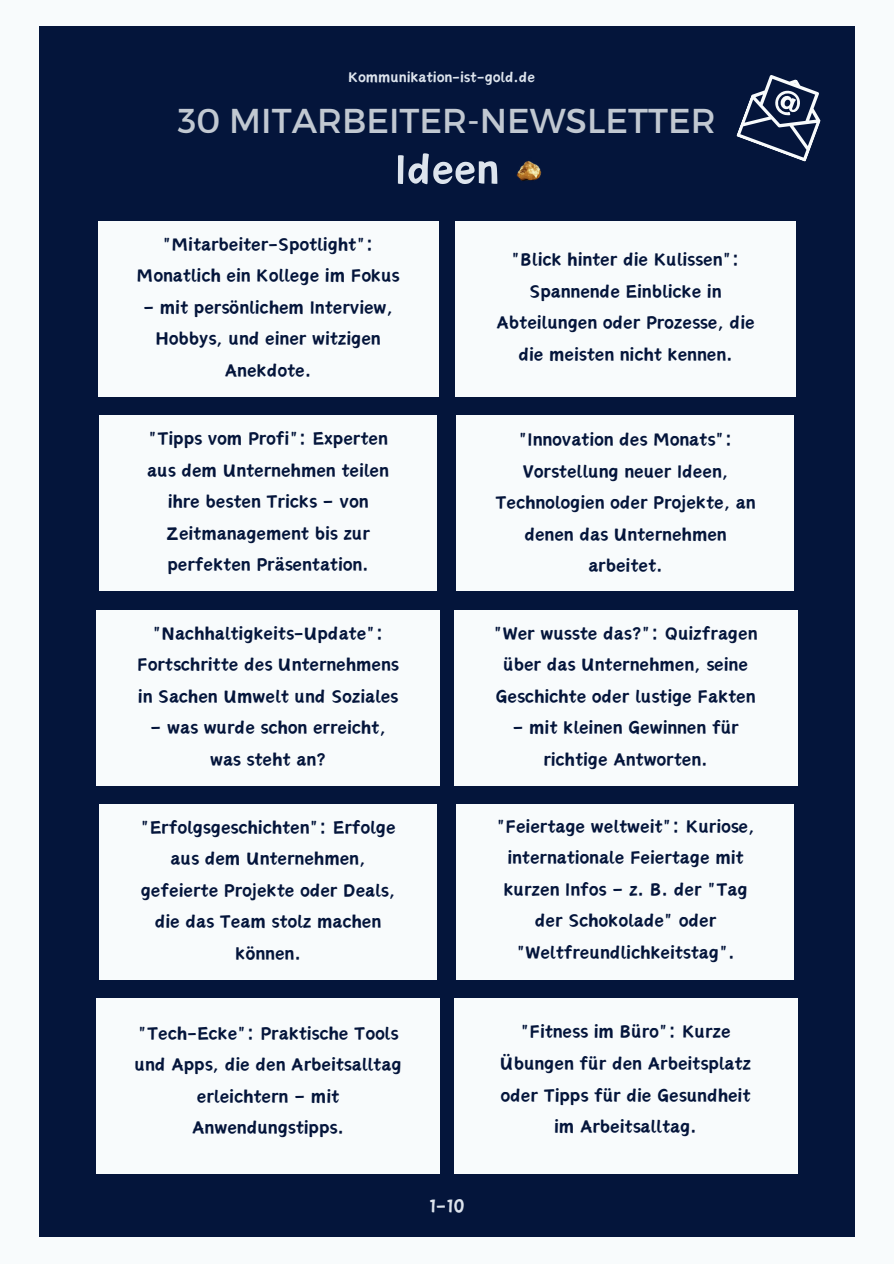
<style>
.page{position:relative;width:894px;height:1264px;background:#fff}
.page>*{position:absolute;margin:0;border:0;box-sizing:border-box;transform-origin:0 0}
.t1{font:52.35px "Canva Sword Like Dream";color:#dde4ed}
.t2{font:34.5px "Montserrat";color:#c1c8d1}
.t3{font:23.85px "Canva Sword Like Dream";color:#dde4ed}
.t4{font:22.5px/31.5px "Canva Sword Like Dream";color:#04153b;text-align:center}
.t5{font:18px "Canva Sword Like Dream";color:#dde4ed}
</style>
<div class="page">
<div style="left:0;top:0;width:893px;height:1263px;background:#f8fbfc"></div>
<div style="left:39px;top:27px;width:815px;height:1209px;background:#04153b"></div>
<div style="left:98px;top:221px;width:340px;height:175px;background:#f8fbfc"></div>
<div style="left:455px;top:221px;width:340px;height:175px;background:#f8fbfc"></div>
<div style="left:99px;top:415px;width:337px;height:176px;background:#f8fbfc"></div>
<div style="left:456px;top:415px;width:337px;height:176px;background:#f8fbfc"></div>
<div style="left:96px;top:610px;width:344px;height:175px;background:#f8fbfc"></div>
<div style="left:453px;top:610px;width:344px;height:175px;background:#f8fbfc"></div>
<div style="left:99px;top:804px;width:337px;height:175px;background:#f8fbfc"></div>
<div style="left:456px;top:804px;width:337px;height:175px;background:#f8fbfc"></div>
<div style="left:96px;top:998px;width:344px;height:176px;background:#f8fbfc"></div>
<div style="left:453px;top:998px;width:344px;height:176px;background:#f8fbfc"></div>
<svg style="left:736px;top:75px;width:84px;height:87px"></svg>
<img style="left:516px;top:161px;width:26px;height:20px">
<p class="t5" style="left:348px;top:65px;width:188px">Kommunikation-ist-gold.de</p>
<h2 class="t2" style="left:178px;top:99px;width:539px">30 MITARBEITER-NEWSLETTER</h2>
<h1 class="t1" style="left:394px;top:134px;width:105px">Ideen</h1>
<p class="t4" style="left:137px;top:227px;width:264px">"Mitarbeiter-Spotlight":<br>Monatlich ein Kollege im Fokus</p>
<p class="t4" style="left:143px;top:290px;width:251px">– mit persönlichem Interview,<br>Hobbys, und einer witzigen<br>Anekdote.</p>
<p class="t4" style="left:496px;top:243px;width:259px">"Blick hinter die Kulissen":<br>Spannende Einblicke in<br>Abteilungen oder Prozesse, die die meisten nicht kennen.</p>
<p class="t4" style="left:147px;top:422px;width:243px">"Tipps vom Profi": Experten aus dem Unternehmen teilen ihre besten Tricks – von<br>Zeitmanagement bis zur perfekten Präsentation.</p>
<p class="t4" style="left:495px;top:423px;width:262px">"Innovation des Monats":<br>Vorstellung neuer Ideen,<br>Technologien oder Projekte, an denen das Unternehmen arbeitet.</p>
<p class="t4" style="left:137px;top:616px;width:263px">"Nachhaltigkeits-Update":<br>Fortschritte des Unternehmens in Sachen Umwelt und Soziales</p>
<p class="t4" style="left:150px;top:710px;width:237px">– was wurde schon erreicht, was steht an?</p>
<p class="t4" style="left:493px;top:616px;width:265px">"Wer wusste das?": Quizfragen über das Unternehmen, seine<br>Geschichte oder lustige Fakten</p>
<p class="t4" style="left:512px;top:710px;width:228px">– mit kleinen Gewinnen für richtige Antworten.</p>
<p class="t4" style="left:140px;top:810px;width:256px">"Erfolgsgeschichten": Erfolge aus dem Unternehmen, gefeierte Projekte oder Deals, die das Team stolz machen können.</p>
<p class="t4" style="left:496px;top:809px;width:260px">"Feiertage weltweit": Kuriose, internationale Feiertage mit kurzen Infos – z. B. der "Tag der Schokolade" oder "Weltfreundlichkeitstag".</p>
<p class="t4" style="left:135px;top:1016px;width:268px">"Tech-Ecke": Praktische Tools und Apps, die den Arbeitsalltag erleichtern – mit<br>Anwendungstipps.</p>
<p class="t4" style="left:500px;top:1015px;width:252px">"Fitness im Büro": Kurze<br>Übungen für den Arbeitsplatz oder Tipps für die Gesundheit im Arbeitsalltag.</p>
<p class="t3" style="left:429px;top:1189px;width:37px">1-10</p>
</div>
